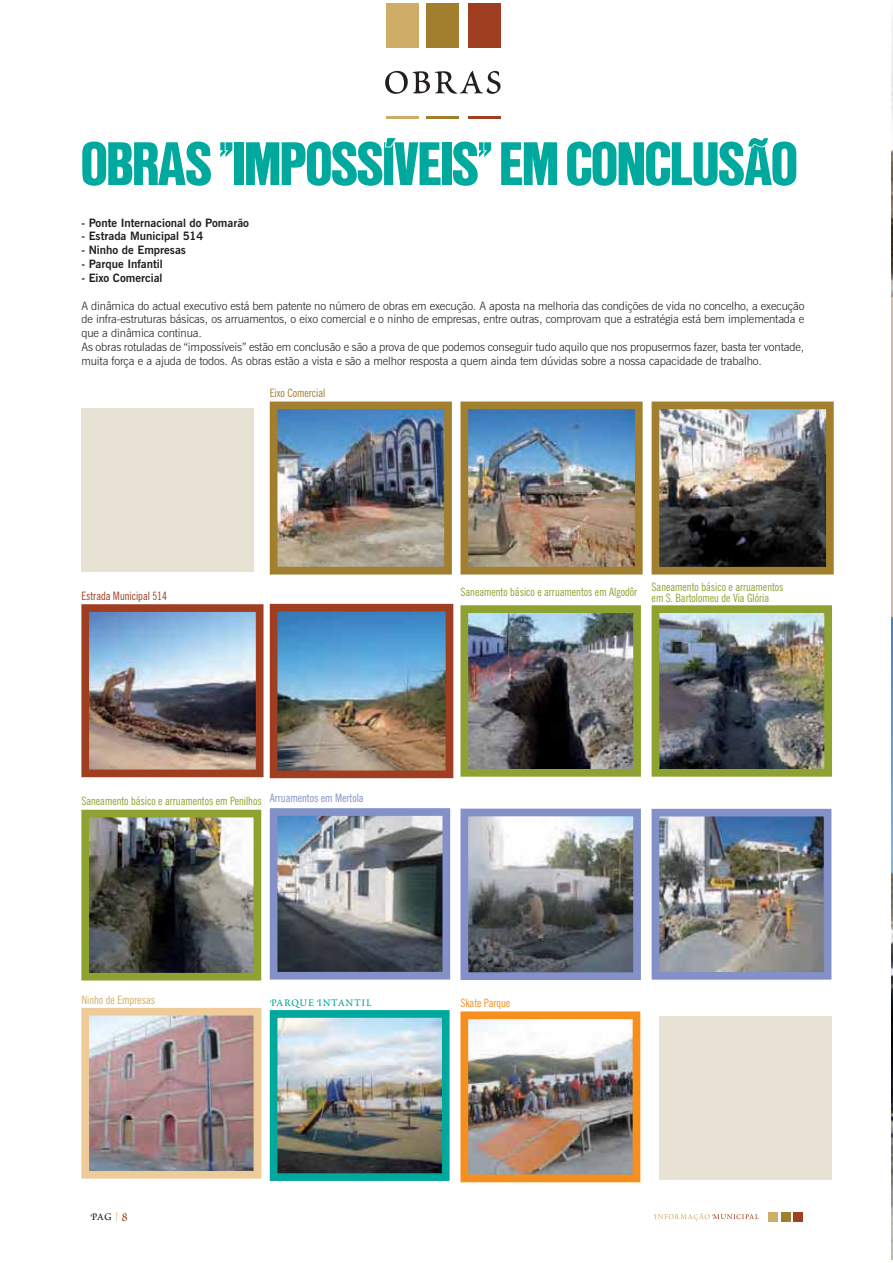
<style>
.page{position:relative;width:893px;height:1263px;background:#fff}
.page>*{position:absolute;margin:0;border:0;box-sizing:border-box;transform-origin:0 0}
.t1{font:64.05px "Nimbus San P Blac Cond";color:#00a99d}
.t2{font:51.3px "Poetica Roman Small Caps";color:#231f20}
.t3{font:15.3px "Poetica Roman Small Caps";color:#00a99d}
.t4{font:15.3px "Poetica Roman Small Caps";color:#231f20}
.t5{font:300 11.55px/13.8px "News Gothic BT";letter-spacing:-.01em;color:#231f20}
.t6{font:condensed 11.55px/11.6px "News Gothic BT";color:#8da231}
.t7{font:700 11.55px "News Gothic BT";color:#231f20}
.t8{font:condensed 11.55px "News Gothic BT";color:#8490c8}
.t9{font:condensed 11.55px "News Gothic BT";color:#a03e22}
.t10{font:condensed 11.55px "News Gothic BT";color:#d0ad67}
.t11{font:condensed 11.55px "News Gothic BT";color:#a17f2e}
.t12{font:condensed 11.55px "News Gothic BT";color:#f78f1e}
.s1{font-family:"DIN";font-weight:300;font-size:10.2px;color:#d0ad67}
.s2{font-size:18px;color:#a03e22}
</style>
<div class="page">
<div style="left:81px;top:408px;width:172px;height:163px;background:#e8e2d4"></div>
<div style="left:659px;top:1016px;width:172px;height:163px;background:#e8e2d4"></div>
<img style="left:891px;top:19px;width:1px;height:279px">
<hr style="left:891px;top:315px;width:1px;height:302px;background:#cebe9b">
<img style="left:891px;top:617px;width:1px;height:642px">
<div style="left:386px;top:4px;width:32px;height:44px;background:#d0ad67"></div>
<div style="left:426px;top:4px;width:33px;height:44px;background:#a17f2e"></div>
<div style="left:468px;top:4px;width:32px;height:44px;background:#a03e22"></div>
<hr style="left:386px;top:116px;width:32px;height:2px;background:#d0ad67">
<hr style="left:426px;top:116px;width:33px;height:2px;background:#a17f2e">
<hr style="left:468px;top:116px;width:32px;height:2px;background:#a03e22">
<div style="left:768px;top:1212px;width:10px;height:9px;background:#d0ad67"></div>
<div style="left:780px;top:1212px;width:10px;height:9px;background:#a17f2e"></div>
<div style="left:793px;top:1212px;width:10px;height:9px;background:#a03e22"></div>
<svg style="left:653px;top:1213px;width:105px;height:8px"></svg>
<img style="left:279px;top:411px;width:164px;height:155px">
<div style="left:270px;top:402px;width:182px;height:173px;border:8px solid #a17f2e"></div>
<img style="left:469px;top:411px;width:164px;height:155px">
<div style="left:460px;top:402px;width:182px;height:173px;border:8px solid #a17f2e"></div>
<img style="left:660px;top:411px;width:164px;height:155px">
<div style="left:651px;top:402px;width:182px;height:173px;border:8px solid #a17f2e"></div>
<img style="left:90px;top:613px;width:164px;height:155px">
<div style="left:81px;top:604px;width:182px;height:173px;border:8px solid #a03e22"></div>
<img style="left:279px;top:613px;width:165px;height:156px">
<div style="left:270px;top:604px;width:183px;height:174px;border:8px solid #a03e22"></div>
<img style="left:469px;top:614px;width:163px;height:154px">
<div style="left:460px;top:605px;width:181px;height:172px;border:8px solid #8da231"></div>
<img style="left:660px;top:614px;width:163px;height:154px">
<div style="left:651px;top:605px;width:181px;height:172px;border:8px solid #8da231"></div>
<img style="left:279px;top:817px;width:162px;height:154px">
<div style="left:270px;top:808px;width:180px;height:172px;border:8px solid #8490c8"></div>
<img style="left:469px;top:818px;width:163px;height:153px">
<div style="left:460px;top:809px;width:181px;height:171px;border:8px solid #8490c8"></div>
<img style="left:660px;top:818px;width:162px;height:153px">
<div style="left:651px;top:809px;width:180px;height:171px;border:8px solid #8490c8"></div>
<img style="left:90px;top:1017px;width:162px;height:153px">
<div style="left:81px;top:1008px;width:180px;height:171px;border:8px solid #eecb99"></div>
<img style="left:469px;top:1020px;width:162px;height:153px">
<div style="left:460px;top:1011px;width:180px;height:171px;border:8px solid #f78f1e"></div>
<img style="left:279px;top:1019px;width:161px;height:153px">
<div style="left:270px;top:1010px;width:179px;height:171px;border:8px solid #00a99d"></div>
<img style="left:90px;top:819px;width:162px;height:153px">
<div style="left:81px;top:810px;width:180px;height:171px;border:8px solid #8da231"></div>
<svg style="left:891px;top:298px;width:1px;height:17px"></svg>
<h2 class="t2" style="left:383px;top:56px;width:121px">Obras</h2>
<h1 class="t1" style="left:81px;top:142px;width:717px">OBRAS ”IMPOSSÍVEIS” EM CONCLUSÃO</h1>
<p class="t7" style="left:81px;top:218px;width:169px">- Ponte Internacional do Pomarão</p>
<p class="t7" style="left:81px;top:232px;width:124px">- Estrada Municipal 514</p>
<p class="t7" style="left:81px;top:246px;width:106px">- Ninho de Empresas</p>
<p class="t7" style="left:81px;top:260px;width:83px">- Parque Infantil</p>
<p class="t7" style="left:81px;top:273px;width:83px">- Eixo Comercial</p>
<p class="t5" style="left:81px;top:300px;width:724px">A dinâmica do actual executivo está bem patente no número de obras em execução. A aposta na melhoria das condições de vida no concelho, a execução de infra-estruturas básicas, os arruamentos, o eixo comercial e o ninho de empresas, entre outras, comprovam que a estratégia está bem implementada e que a dinâmica continua.<br>As obras rotuladas de “impossíveis” estão em conclusão e são a prova de que podemos conseguir tudo aquilo que nos propusermos fazer, basta ter vontade, muita força e a ajuda de todos. As obras estão a vista e são a melhor resposta a quem ainda tem dúvidas sobre a nossa capacidade de trabalho.</p>
<p class="t11" style="left:270px;top:388px;width:57px">Eixo Comercial</p>
<p class="t9" style="left:81px;top:592px;width:87px">Estrada Municipal 514</p>
<p class="t6" style="left:460px;top:587px;width:178px">Saneamento básico e arruamentos em Algodôr</p>
<p class="t6" style="left:651px;top:582px;width:133px">Saneamento básico e arruamentos em S. Bartolomeu de Via Glória</p>
<p class="t6" style="left:81px;top:796px;width:182px">Saneamento básico e arruamentos em Penilhos</p>
<p class="t8" style="left:270px;top:793px;width:95px">Arruamentos em Mertola</p>
<p class="t10" style="left:81px;top:995px;width:75px">Ninho de Empresas</p>
<h3 class="t3" style="left:270px;top:995px;width:104px">Parque Intantil</h3>
<p class="t12" style="left:460px;top:998px;width:51px">Skate Parque</p>
<h3 class="t4" style="left:90px;top:1209px;width:39px">Pag <span class="s1">|</span><span class="s2">8</span></h3>
</div>
